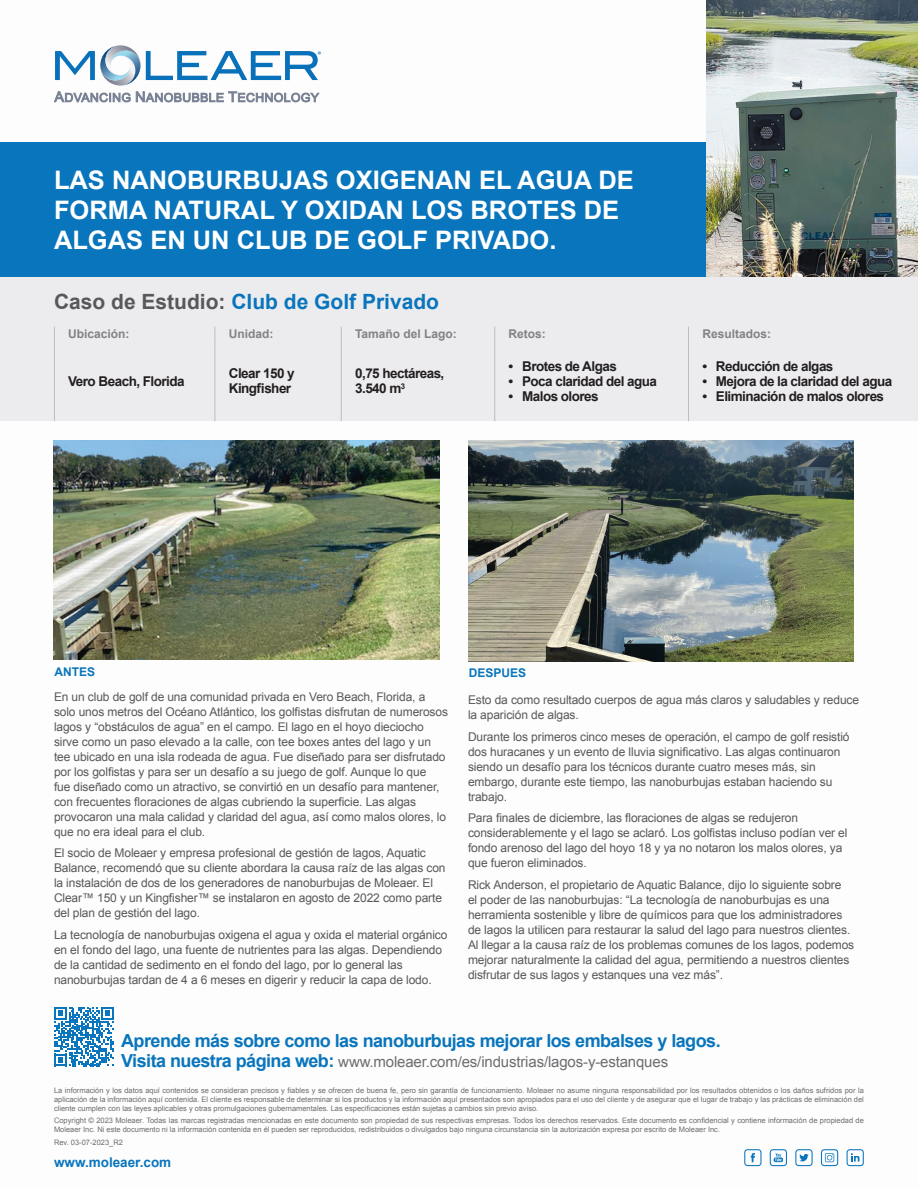
<style>
.page{position:relative;width:918px;height:1188px;background:#fff}
.page>*{position:absolute;margin:0;border:0;box-sizing:border-box;transform-origin:0 0}
.t1{font:700 25.5px/30px "Arial";color:#fff}
.t2{font:700 21px "Arial";color:#0975bc}
.t3{font:700 18px "Arial";letter-spacing:-.03em;color:#0975bc}
.t4{font:15px "Arial";letter-spacing:-.01em;color:#6c6d70}
.t5{font:700 13.5px/15px "Arial";letter-spacing:-.04em;color:#231f20}
.t6{font:700 13.5px "Arial";color:#0975bc}
.t7{font:12px/15px "Arial";letter-spacing:-.01em;color:#57585a}
.t8{font:700 12px "Arial";color:#808285}
.t9{font:700 12px "Arial";color:#0975bc}
.t10{font:7.5px/9px "Arial";color:#6c6d70;text-align:justify}
.s1{color:#57585a}
.s2{font-weight:700;font-size:18px;color:#0975bc}
</style>
<div class="page">
<svg style="left:774px;top:1153px;width:9px;height:9px"></svg>
<div style="left:770px;top:1149px;width:17px;height:17px;border:1px solid #0975bc;border-radius:3px"></div>
<div style="left:795px;top:1149px;width:18px;height:17px;border:1px solid #0975bc;border-radius:3px"></div>
<div style="left:744px;top:1149px;width:18px;height:17px;border:1px solid #0975bc;border-radius:3px"></div>
<div style="left:821px;top:1149px;width:17px;height:17px;border:1px solid #0975bc;border-radius:3px"></div>
<div style="left:847px;top:1149px;width:17px;height:17px;border:1px solid #0975bc;border-radius:3px"></div>
<svg style="left:799px;top:1154px;width:10px;height:7px"></svg>
<svg style="left:825px;top:1153px;width:9px;height:9px"></svg>
<svg style="left:851px;top:1153px;width:8px;height:9px"></svg>
<svg style="left:751px;top:1153px;width:4px;height:9px"></svg>
<svg style="left:54px;top:1007px;width:60px;height:59px"></svg>
<img style="left:54px;top:440px;width:386px;height:219px">
<img style="left:468px;top:440px;width:386px;height:222px">
<div style="left:0;top:277px;width:918px;height:144px;background:#ececee"></div>
<svg style="left:341px;top:327px;width:1px;height:13px"></svg>
<svg style="left:494px;top:327px;width:1px;height:13px"></svg>
<svg style="left:688px;top:327px;width:1px;height:13px"></svg>
<hr style="left:341px;top:340px;width:1px;height:81px;background:#bcbdc0">
<hr style="left:494px;top:340px;width:1px;height:81px;background:#bcbdc0">
<hr style="left:688px;top:340px;width:1px;height:81px;background:#bcbdc0">
<svg style="left:54px;top:327px;width:1px;height:13px"></svg>
<hr style="left:54px;top:340px;width:1px;height:81px;background:#bcbdc0">
<svg style="left:215px;top:327px;width:1px;height:13px"></svg>
<hr style="left:215px;top:340px;width:1px;height:81px;background:#bcbdc0">
<div style="left:0;top:142px;width:918px;height:135px;background:#0975bc"></div>
<img style="left:706px;top:0;width:212px;height:277px">
<svg style="left:54px;top:45px;width:267px;height:57px"></svg>
<p class="t1" style="left:54px;top:165px;width:581px">LAS NANOBURBUJAS OXIGENAN EL AGUA DE<br>FORMA NATURAL Y OXIDAN LOS BROTES DE<br>ALGAS EN UN CLUB DE GOLF PRIVADO.</p>
<p class="t2" style="left:54px;top:287px;width:387px"><span class="s1">Caso de Estudio:</span> Club de Golf Privado</p>
<p class="t8" style="left:68px;top:326px;width:63px">Ubicación:</p>
<p class="t8" style="left:229px;top:326px;width:46px">Unidad:</p>
<p class="t8" style="left:355px;top:326px;width:103px">Tamaño del Lago:</p>
<p class="t8" style="left:509px;top:326px;width:39px">Retos:</p>
<p class="t8" style="left:702px;top:326px;width:70px">Resultados:</p>
<p class="t5" style="left:68px;top:374px;width:118px">Vero Beach, Florida</p>
<p class="t5" style="left:229px;top:366px;width:67px">Clear 150 y<br>Kingfisher</p>
<p class="t5" style="left:355px;top:366px;width:91px">0,75 hectáreas,<br>3.540 m<sup>3</sup></p>
<p class="t5" style="left:702px;top:359px;width:133px">• Reducción de algas</p>
<p class="t5" style="left:702px;top:374px;width:191px">• Mejora de la claridad del agua</p>
<p class="t5" style="left:702px;top:389px;width:183px">• Eliminación de malos olores</p>
<p class="t5" style="left:509px;top:359px;width:110px">• Brotes de Algas</p>
<p class="t5" style="left:509px;top:374px;width:150px">• Poca claridad del agua</p>
<p class="t5" style="left:509px;top:389px;width:92px">• Malos olores</p>
<p class="t9" style="left:54px;top:664px;width:42px">ANTES</p>
<p class="t9" style="left:469px;top:665px;width:59px">DESPUES</p>
<p class="t7" style="left:54px;top:689px;width:396px">En un club de golf de una comunidad privada en Vero Beach, Florida, a solo unos metros del Océano Atlántico, los golfistas disfrutan de numerosos lagos y “obstáculos de agua” en el campo. El lago en el hoyo dieciocho sirve como un paso elevado a la calle, con tee boxes antes del lago y un tee ubicado en una isla rodeada de agua. Fue diseñado para ser disfrutado por los golfistas y para ser un desafío a su juego de golf. Aunque lo que<br>fue diseñado como un atractivo, se convirtió en un desafío para mantener, con frecuentes floraciones de algas cubriendo la superficie. Las algas provocaron una mala calidad y claridad del agua, así como malos olores, lo que no era ideal para el club.</p>
<p class="t7" style="left:54px;top:846px;width:393px">El socio de Moleaer y empresa profesional de gestión de lagos, Aquatic Balance, recomendó que su cliente abordara la causa raíz de las algas con la instalación de dos de los generadores de nanoburbujas de Moleaer. El Clear™ 150 y un Kingfisher™ se instalaron en agosto de 2022 como parte del plan de gestión del lago.</p>
<p class="t7" style="left:54px;top:928px;width:395px">La tecnología de nanoburbujas oxigena el agua y oxida el material orgánico en el fondo del lago, una fuente de nutrientes para las algas. Dependiendo de la cantidad de sedimento en el fondo del lago, por lo general las nanoburbujas tardan de 4 a 6 meses en digerir y reducir la capa de lodo.</p>
<p class="t7" style="left:468px;top:692px;width:393px">Esto da como resultado cuerpos de agua más claros y saludables y reduce la aparición de algas.</p>
<p class="t7" style="left:468px;top:729px;width:383px">Durante los primeros cinco meses de operación, el campo de golf resistió dos huracanes y un evento de lluvia significativo. Las algas continuaron siendo un desafío para los técnicos durante cuatro meses más, sin embargo, durante este tiempo, las nanoburbujas estaban haciendo su trabajo.</p>
<p class="t7" style="left:468px;top:811px;width:381px">Para finales de diciembre, las floraciones de algas se redujeron considerablemente y el lago se aclaró. Los golfistas incluso podían ver el fondo arenoso del lago del hoyo 18 y ya no notaron los malos olores, ya que fueron eliminados.</p>
<p class="t7" style="left:468px;top:878px;width:388px">Rick Anderson, el propietario de Aquatic Balance, dijo lo siguiente sobre<br>el poder de las nanoburbujas: “La tecnología de nanoburbujas es una herramienta sostenible y libre de químicos para que los administradores de lagos la utilicen para restaurar la salud del lago para nuestros clientes.<br>Al llegar a la causa raíz de los problemas comunes de los lagos, podemos mejorar naturalmente la calidad del agua, permitiendo a nuestros clientes disfrutar de sus lagos y estanques una vez más”.</p>
<p class="t3" style="left:121px;top:1029px;width:601px">Aprende más sobre como las nanoburbujas mejorar los embalses y lagos.</p>
<p class="t4" style="left:121px;top:1051px;width:549px"><span class="s2">Visita nuestra página web:</span> www.moleaer.com/es/industrias/lagos-y-estanques</p>
<p class="t10" style="left:54px;top:1086px;width:811px">La información y los datos aquí contenidos se consideran precisos y fiables y se ofrecen de buena fe, pero sin garantía de funcionamiento. Moleaer no asume ninguna responsabilidad por los resultados obtenidos o los daños sufridos por la aplicación de la información aquí contenida. El cliente es responsable de determinar si los productos y la información aquí presentados son apropiados para el uso del cliente y de asegurar que el lugar de trabajo y las prácticas de eliminación del cliente cumplen con las leyes aplicables y otras promulgaciones gubernamentales. Las especificaciones están sujetas a cambios sin previo aviso.</p>
<p class="t10" style="left:54px;top:1116px;width:811px">Copyright © 2023 Moleaer. Todas las marcas registradas mencionadas en este documento son propiedad de sus respectivas empresas. Todos los derechos reservados. Este documento es confidencial y contiene información de propiedad de<br>Moleaer Inc. Ni este documento ni la información contenida en él pueden ser reproducidos, redistribuidos o divulgados bajo ninguna circunstancia sin la autorización expresa por escrito de Moleaer Inc.</p>
<p class="t10" style="left:54px;top:1138px;width:71px">Rev. 03-07-2023_R2</p>
<p class="t6" style="left:54px;top:1153px;width:119px">www.moleaer.com</p>
</div>
